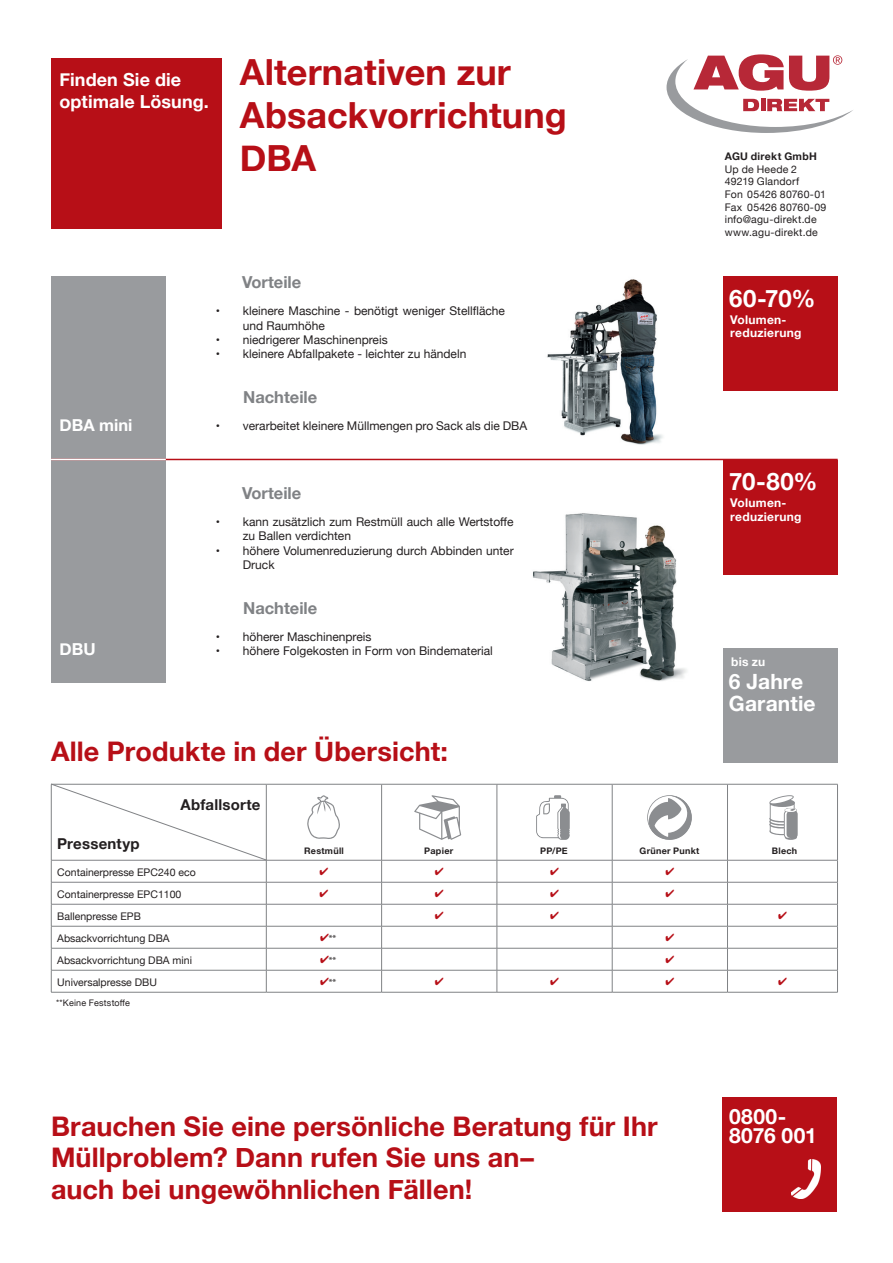
<style>
.page{position:relative;width:893px;height:1263px;background:#fff}
.page>*{position:absolute;margin:0;border:0;box-sizing:border-box;transform-origin:0 0}
.t1{font:700 36px/43.2px "Helvetica Neue";letter-spacing:.005em;color:#b70f17}
.t2{font:700 27px/31.5px "Helvetica Neue";letter-spacing:.005em;color:#b70f17}
.t3{font:700 24px "Helvetica Neue";letter-spacing:.005em;color:#fff}
.t4{font:700 21px/22.2px "Helvetica Neue";letter-spacing:.005em;color:#fff}
.t5{font:700 18px/22.2px "Helvetica Neue";letter-spacing:.005em;color:#fff}
.t6{font:700 16.5px "Helvetica Neue";color:#808285}
.t7{font:700 16.5px "Helvetica Neue";color:#fff}
.t8{font:700 15px "Helvetica Neue";letter-spacing:.015em;color:#231f20}
.t9{font:12px/14.4px "Helvetica Neue";color:#231f20}
.t10{font:700 12px/13.2px "Helvetica Neue";letter-spacing:.025em;color:#fff}
.t11{font:10.5px "Helvetica Neue";color:#231f20}
.t12{font:10.5px/12.6px "Helvetica Neue";letter-spacing:.02em;color:#231f20}
.t13{font:700 10.5px "Helvetica Neue";letter-spacing:.025em;color:#231f20}
.t14{font:700 9px "Helvetica Neue";letter-spacing:.03em;color:#231f20}
.t15{font:9px "Helvetica Neue";letter-spacing:.025em;color:#231f20}
.t16{font:9px "Myriad Pro";color:#231f20}
.s1{color:#b70f17}
</style>
<div class="page">
<div style="left:722px;top:1097px;width:115px;height:115px;background:#b70f17"></div>
<img style="left:792px;top:1159px;width:29px;height:39px">
<svg style="left:267px;top:785px;width:570px;height:163px"></svg>
<hr style="left:266px;top:784px;width:116px;height:1px;background:#808285">
<hr style="left:381px;top:784px;width:1px;height:76px;background:#808285">
<hr style="left:382px;top:784px;width:115px;height:1px;background:#808285">
<hr style="left:497px;top:784px;width:1px;height:76px;background:#808285">
<hr style="left:497px;top:784px;width:115px;height:1px;background:#808285">
<hr style="left:612px;top:784px;width:1px;height:76px;background:#808285">
<hr style="left:612px;top:784px;width:115px;height:1px;background:#808285">
<hr style="left:727px;top:784px;width:1px;height:76px;background:#808285">
<hr style="left:837px;top:784px;width:1px;height:76px;background:#808285">
<hr style="left:727px;top:784px;width:111px;height:1px;background:#808285">
<hr style="left:266px;top:860px;width:116px;height:1px;background:#808285">
<hr style="left:382px;top:860px;width:115px;height:1px;background:#808285">
<hr style="left:497px;top:860px;width:115px;height:1px;background:#808285">
<hr style="left:612px;top:860px;width:115px;height:1px;background:#808285">
<hr style="left:727px;top:860px;width:111px;height:1px;background:#808285">
<hr style="left:266px;top:882px;width:116px;height:1px;background:#808285">
<hr style="left:382px;top:882px;width:115px;height:1px;background:#808285">
<hr style="left:497px;top:882px;width:115px;height:1px;background:#808285">
<hr style="left:612px;top:882px;width:115px;height:1px;background:#808285">
<hr style="left:727px;top:882px;width:111px;height:1px;background:#808285">
<hr style="left:266px;top:904px;width:116px;height:1px;background:#808285">
<hr style="left:382px;top:904px;width:115px;height:1px;background:#808285">
<hr style="left:497px;top:904px;width:115px;height:1px;background:#808285">
<hr style="left:612px;top:904px;width:115px;height:1px;background:#808285">
<hr style="left:727px;top:904px;width:111px;height:1px;background:#808285">
<hr style="left:266px;top:926px;width:116px;height:1px;background:#808285">
<hr style="left:382px;top:926px;width:115px;height:1px;background:#808285">
<hr style="left:497px;top:926px;width:115px;height:1px;background:#808285">
<hr style="left:612px;top:926px;width:115px;height:1px;background:#808285">
<hr style="left:727px;top:926px;width:111px;height:1px;background:#808285">
<hr style="left:266px;top:948px;width:116px;height:1px;background:#808285">
<hr style="left:382px;top:948px;width:115px;height:1px;background:#808285">
<hr style="left:497px;top:948px;width:115px;height:1px;background:#808285">
<hr style="left:612px;top:948px;width:115px;height:1px;background:#808285">
<hr style="left:727px;top:948px;width:111px;height:1px;background:#808285">
<hr style="left:266px;top:970px;width:116px;height:1px;background:#808285">
<svg style="left:381px;top:860px;width:1px;height:132px"></svg>
<hr style="left:382px;top:970px;width:115px;height:1px;background:#808285">
<svg style="left:497px;top:860px;width:1px;height:132px"></svg>
<hr style="left:497px;top:970px;width:115px;height:1px;background:#808285">
<svg style="left:612px;top:860px;width:1px;height:132px"></svg>
<hr style="left:612px;top:970px;width:115px;height:1px;background:#808285">
<svg style="left:727px;top:860px;width:1px;height:132px"></svg>
<svg style="left:837px;top:860px;width:1px;height:132px"></svg>
<hr style="left:727px;top:970px;width:111px;height:1px;background:#808285">
<hr style="left:51px;top:992px;width:215px;height:1px;background:#808285">
<hr style="left:266px;top:992px;width:116px;height:1px;background:#808285">
<hr style="left:382px;top:992px;width:115px;height:1px;background:#808285">
<hr style="left:497px;top:992px;width:115px;height:1px;background:#808285">
<hr style="left:612px;top:992px;width:115px;height:1px;background:#808285">
<hr style="left:727px;top:992px;width:111px;height:1px;background:#808285">
<svg style="left:307px;top:795px;width:34px;height:44px"></svg>
<svg style="left:51px;top:783px;width:216px;height:209px"></svg>
<svg style="left:414px;top:795px;width:47px;height:45px"></svg>
<svg style="left:536px;top:795px;width:34px;height:45px"></svg>
<svg style="left:647px;top:795px;width:45px;height:45px"></svg>
<svg style="left:769px;top:795px;width:29px;height:45px"></svg>
<div style="left:51px;top:58px;width:170px;height:171px;background:#b70f17"></div>
<div style="left:51px;top:276px;width:115px;height:407px;background:#999b9e"></div>
<img style="left:542px;top:279px;width:140px;height:180px">
<img style="left:533px;top:513px;width:154px;height:168px">
<hr style="left:51px;top:459px;width:787px;height:1px;background:#b70f17">
<hr style="left:51px;top:459px;width:115px;height:1px;background:#fff">
<div style="left:723px;top:276px;width:114px;height:115px;background:#b70f17"></div>
<div style="left:723px;top:460px;width:114px;height:115px;background:#b70f17"></div>
<svg style="left:666px;top:54px;width:187px;height:79px"></svg>
<div style="left:723px;top:648px;width:114px;height:115px;background:#999b9e"></div>
<svg style="left:320px;top:868px;width:8px;height:7px"></svg>
<svg style="left:435px;top:868px;width:8px;height:7px"></svg>
<svg style="left:550px;top:868px;width:9px;height:7px"></svg>
<svg style="left:666px;top:868px;width:8px;height:7px"></svg>
<svg style="left:320px;top:890px;width:8px;height:7px"></svg>
<svg style="left:435px;top:890px;width:8px;height:7px"></svg>
<svg style="left:550px;top:890px;width:9px;height:7px"></svg>
<svg style="left:666px;top:890px;width:8px;height:7px"></svg>
<svg style="left:435px;top:912px;width:8px;height:7px"></svg>
<svg style="left:550px;top:912px;width:9px;height:7px"></svg>
<svg style="left:778px;top:912px;width:9px;height:7px"></svg>
<svg style="left:666px;top:934px;width:8px;height:7px"></svg>
<h3 class="t5" style="left:60px;top:69px;width:151px">Finden Sie die optimale Lösung.</h3>
<h1 class="t1" style="left:240px;top:52px;width:328px">Alternativen zur<br>Absackvorrichtung<br>DBA</h1>
<h3 class="t6" style="left:242px;top:269px;width:61px">Vorteile</h3>
<p class="t9" style="left:243px;top:304px;width:264px;text-indent:-27px">• kleinere Maschine - benötigt weniger Stellfläche und Raumhöhe</p>
<p class="t9" style="left:216px;top:333px;width:173px">• niedrigerer Maschinenpreis</p>
<p class="t9" style="left:216px;top:347px;width:252px">• kleinere Abfallpakete - leichter zu händeln</p>
<h3 class="t6" style="left:243px;top:384px;width:76px">Nachteile</h3>
<h3 class="t7" style="left:60px;top:412px;width:74px">DBA mini</h3>
<p class="t9" style="left:216px;top:419px;width:313px">• verarbeitet kleinere Müllmengen pro Sack als die DBA</p>
<h3 class="t6" style="left:242px;top:480px;width:61px">Vorteile</h3>
<p class="t9" style="left:243px;top:515px;width:272px;text-indent:-27px">• kann zusätzlich zum Restmüll auch alle Wertstoffe zu Ballen verdichten</p>
<p class="t9" style="left:243px;top:544px;width:272px;text-indent:-27px">• höhere Volumenreduzierung durch Abbinden unter<br>Druck</p>
<h3 class="t7" style="left:60px;top:636px;width:38px">DBU</h3>
<h3 class="t6" style="left:243px;top:595px;width:76px">Nachteile</h3>
<p class="t9" style="left:216px;top:630px;width:157px">• höherer Maschinenpreis</p>
<p class="t9" style="left:216px;top:644px;width:279px">• höhere Folgekosten in Form von Bindematerial</p>
<h2 class="t2" style="left:51px;top:736px;width:398px">Alle Produkte in der Übersicht:</h2>
<p class="t8" style="left:180px;top:793px;width:82px">Abfallsorte</p>
<p class="t13" style="left:725px;top:148px;width:94px">AGU direkt GmbH</p>
<p class="t12" style="left:725px;top:163px;width:103px">Up de Heede 2<br>49219 Glandorf<br>Fon 05426 80760-01<br>Fax 05426 80760-09 info@agu-direkt.de www.agu-direkt.de</p>
<h3 class="t3" style="left:729px;top:279px;width:88px">60-70%</h3>
<p class="t10" style="left:730px;top:313px;width:73px">Volumen&shy;reduzierung</p>
<h3 class="t3" style="left:729px;top:463px;width:90px">70-80%</h3>
<p class="t10" style="left:730px;top:497px;width:73px">Volumen&shy;reduzierung</p>
<p class="t10" style="left:731px;top:656px;width:36px">bis zu</p>
<h3 class="t4" style="left:729px;top:671px;width:88px">6 Jahre<br>Garantie</h3>
<p class="t8" style="left:57px;top:831px;width:84px">Pressentyp</p>
<p class="t14" style="left:304px;top:844px;width:41px">Restmüll</p>
<p class="t14" style="left:424px;top:844px;width:30px">Papier</p>
<p class="t14" style="left:540px;top:844px;width:29px">PP/PE</p>
<p class="t14" style="left:639px;top:844px;width:61px">Grüner Punkt</p>
<p class="t14" style="left:772px;top:844px;width:27px">Blech</p>
<p class="t11" style="left:57px;top:865px;width:140px">Containerpresse EPC240 eco</p>
<p class="t11" style="left:57px;top:887px;width:126px">Containerpresse EPC1100</p>
<p class="t11" style="left:57px;top:909px;width:85px">Ballenpresse EPB</p>
<p class="t11" style="left:57px;top:931px;width:114px">Absackvorrichtung DBA</p>
<p class="t16" style="left:320px;top:933px;width:18px"><span class="s1">✔</span>**</p>
<p class="t11" style="left:57px;top:953px;width:136px">Absackvorrichtung DBA mini</p>
<p class="t16" style="left:320px;top:955px;width:18px"><span class="s1">✔</span>**</p>
<p class="t11" style="left:57px;top:975px;width:101px">Universalpresse DBU</p>
<p class="t16" style="left:320px;top:977px;width:18px"><span class="s1">✔</span>**</p>
<p class="t15" style="left:56px;top:996px;width:75px">**Keine Feststoffe</p>
<h2 class="t2" style="left:51px;top:1111px;width:608px">Brauchen Sie eine persönliche Beratung für Ihr</h2>
<h2 class="t2" style="left:51px;top:1143px;width:484px">Müllproblem? Dann rufen Sie uns an– auch bei ungewöhnlichen Fällen!</h2>
<h3 class="t4" style="left:729px;top:1106px;width:59px">0800-</h3>
<h3 class="t4" style="left:729px;top:1125px;width:89px">8076 001</h3>
</div>
